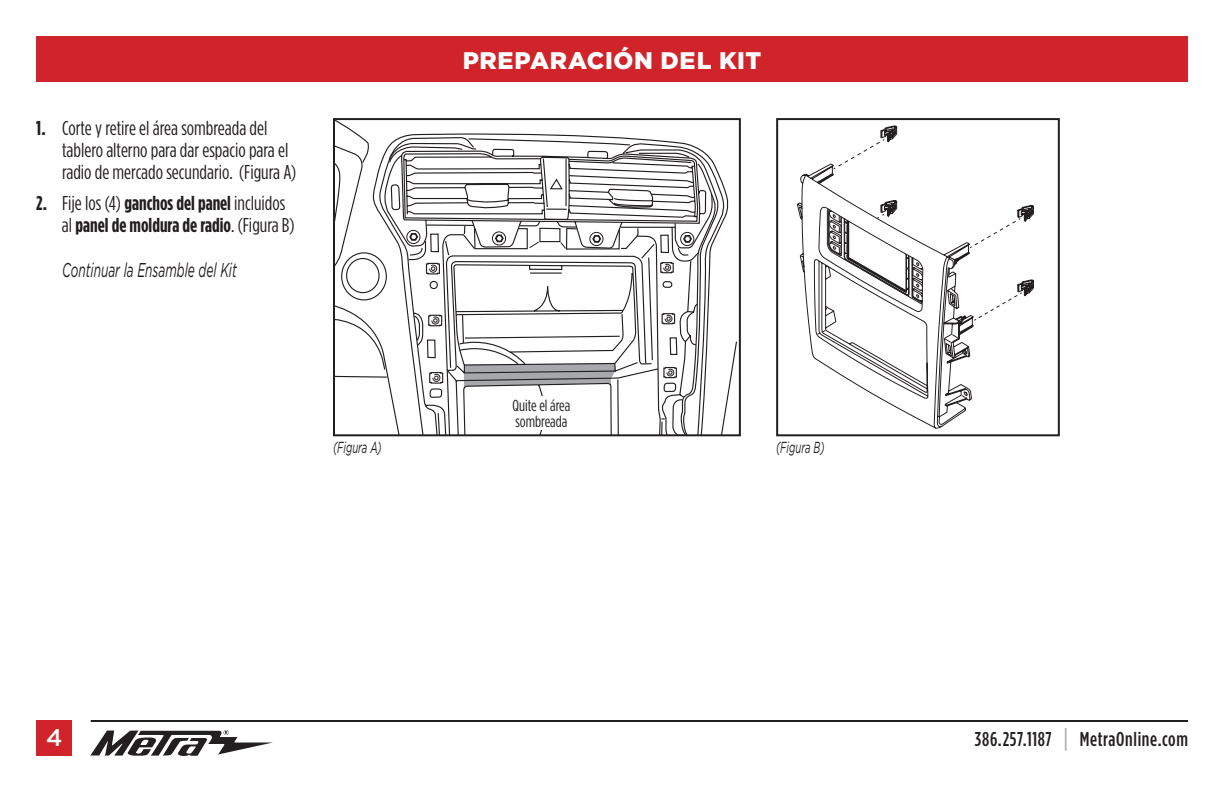
<style>
.page{position:relative;width:1224px;height:792px;background:#fff}
.page>*{position:absolute;margin:0;border:0;box-sizing:border-box;transform-origin:0 0}
.t1{font:900 24px "Gotham";letter-spacing:.025em;color:#fff}
.t2{font:500 24px "Gotham";color:#fff}
.t3{font:20px/22px "Gotham Condensed";color:#231f20}
.t4{font:700 20px/22px "Gotham Condensed";color:#231f20}
.t5{font:500 20px "Gotham Condensed";letter-spacing:.03em;color:#231f20}
.t6{font:italic 20px "Gotham";color:#231f20;scale:.6 1}
.t7{font:16px/16px "Gotham Condensed";color:#231f20}
.t8{font:italic 16px "Gotham";color:#231f20;scale:.6 1}
.s1{font-weight:700}
.s2{font-weight:400}
.s3{font-size:26px;color:#a8a9ad}
</style>
<div class="page">
<div style="left:36px;top:36px;width:1152px;height:45px;background:#d1232a"></div>
<svg style="left:90px;top:730px;width:183px;height:26px"></svg>
<div style="left:36px;top:720px;width:36px;height:36px;background:#d1232a"></div>
<hr style="left:91px;top:720px;width:1097px;height:2px;background:#231f20">
<svg style="left:336px;top:121px;width:401px;height:312px"></svg>
<div style="left:333px;top:118px;width:408px;height:318px;border:2px solid #231f20"></div>
<svg style="left:797px;top:166px;width:177px;height:263px"></svg>
<svg style="left:826px;top:126px;width:208px;height:196px"></svg>
<div style="left:776px;top:118px;width:284px;height:318px;border:2px solid #231f20"></div>
<div style="left:492px;top:396px;width:98px;height:33px;background:#fff"></div>
<p class="t3" style="left:62px;top:117px;width:236px;text-indent:-26px"><span class="s1">1.</span> Corte y retire el área sombreada del tablero alterno para dar espacio para el radio de mercado secundario. (Figura A)</p>
<p class="t4" style="left:62px;top:191px;width:234px;text-indent:-26px">2. <span class="s2">Fije los (4)</span> ganchos del panel <span class="s2">incluidos al</span> panel de moldura de radio<span class="s2">. (Figura B)</span></p>
<p class="t6" style="left:62px;top:259px;width:293px">Continuar la Ensamble del Kit</p>
<p class="t1" style="left:463px;top:47px;width:300px">PREPARACIÓN DEL KIT</p>
<p class="t7" style="left:512px;top:397px;width:60px">Quite el área sombreada</p>
<p class="t8" style="left:333px;top:439px;width:83px">(Figura A)</p>
<p class="t8" style="left:776px;top:439px;width:82px">(Figura B)</p>
<p class="t2" style="left:46px;top:724px;width:18px">4</p>
<p class="t5" style="left:975px;top:728px;width:215px">386.257.1187 <span class="s3">|</span> MetraOnline.com</p>
</div>
